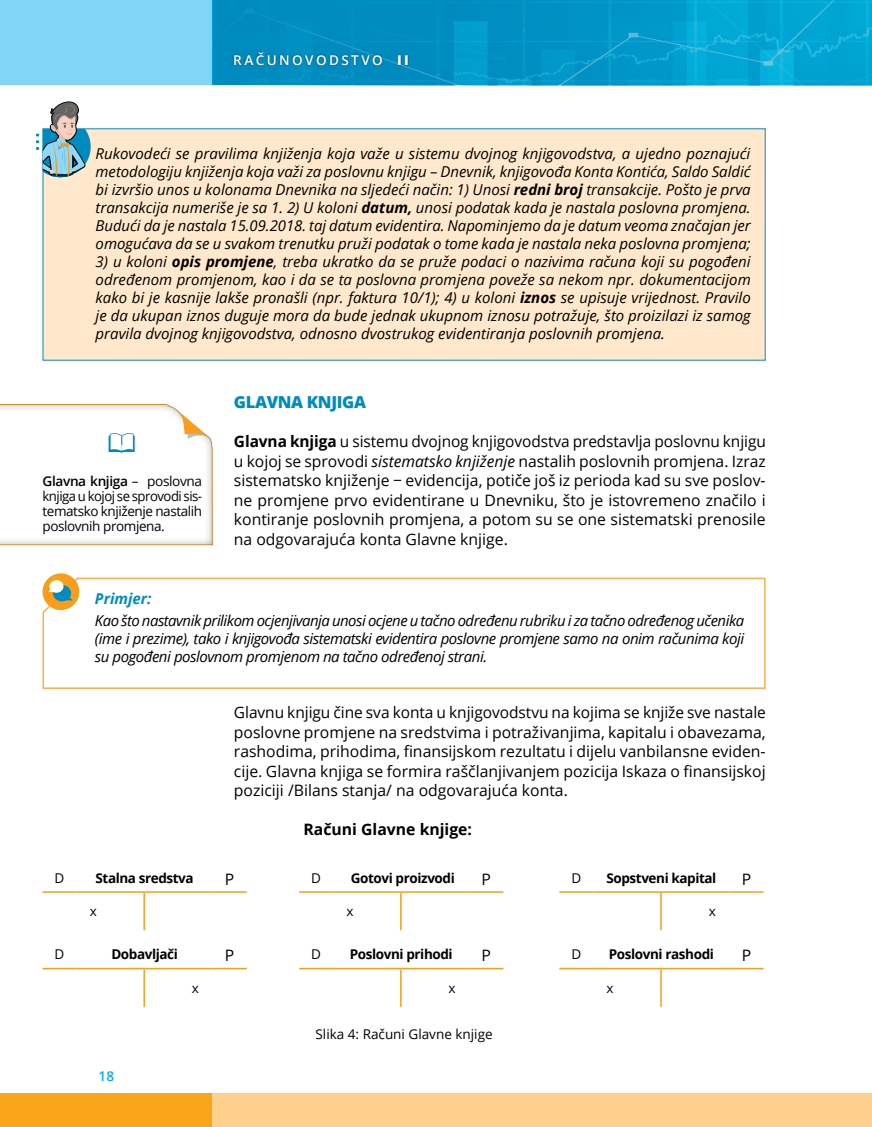
<style>
.page{position:relative;width:872px;height:1127px;background:#fff}
.page>*{position:absolute;margin:0;border:0;box-sizing:border-box;transform-origin:0 0}
.t1{font:800 16.5px "Open Sans";letter-spacing:-.02em;color:#008bbf}
.t2{font:15.75px/19.5px "Open Sans";color:#000;text-align:justify}
.t3{font:700 15.75px "Open Sans";color:#000}
.t4{font:italic 15px/18px "Open Sans";color:#000;text-align:justify}
.t5{font:italic 700 15px "Open Sans";color:#008bbf}
.t6{font:13.5px/15px "Open Sans";letter-spacing:-.03em;color:#000;text-align:justify}
.t7{font:700 13.5px "Open Sans";letter-spacing:-.03em;color:#000}
.t8{font:13.5px "Open Sans";color:#000}
.t9{font:600 13.5px "Open Sans";letter-spacing:.18em;color:#fff}
.t10{font:600 13.5px "Open Sans";color:#00aeef}
.s1{font-weight:800}
.s2{font-style:normal}
.s3{font-weight:700}
.s4{font-weight:600}
.s5{font-style:italic}
</style>
<div class="page">
<img style="left:213px;top:0;width:659px;height:85px">
<div style="left:0;top:0;width:213px;height:85px;background:#80d6f7"></div>
<div style="left:0;top:1093px;width:213px;height:34px;background:#faa61a"></div>
<div style="left:213px;top:1093px;width:659px;height:34px;background:#fecf8d"></div>
<div style="left:233px;top:51px;width:177px;height:15px;background:#000;opacity:.5"></div>
<div style="left:43px;top:128px;width:722px;height:233px;background:#ffe8cb"></div>
<svg style="left:42px;top:577px;width:724px;height:112px"></svg>
<div style="left:43px;top:573px;width:36px;height:37px;background:#f99d1c;border-radius:50%"></div>
<svg style="left:48px;top:580px;width:25px;height:21px"></svg>
<hr style="left:43px;top:891px;width:34px;height:2px;background:#f99d1c">
<hr style="left:77px;top:891px;width:67px;height:2px;background:#f99d1c">
<hr style="left:143px;top:893px;width:2px;height:37px;background:#f99d1c">
<hr style="left:144px;top:891px;width:69px;height:2px;background:#f99d1c">
<hr style="left:213px;top:891px;width:34px;height:2px;background:#f99d1c">
<hr style="left:43px;top:968px;width:34px;height:1px;background:#f99d1c">
<hr style="left:77px;top:968px;width:67px;height:1px;background:#f99d1c">
<hr style="left:143px;top:969px;width:2px;height:38px;background:#f99d1c">
<hr style="left:144px;top:968px;width:69px;height:1px;background:#f99d1c">
<hr style="left:213px;top:968px;width:34px;height:1px;background:#f99d1c">
<hr style="left:299px;top:891px;width:34px;height:2px;background:#f99d1c">
<hr style="left:333px;top:891px;width:68px;height:2px;background:#f99d1c">
<hr style="left:400px;top:893px;width:1px;height:37px;background:#f99d1c">
<hr style="left:401px;top:891px;width:68px;height:2px;background:#f99d1c">
<hr style="left:469px;top:891px;width:34px;height:2px;background:#f99d1c">
<hr style="left:299px;top:968px;width:34px;height:1px;background:#f99d1c">
<hr style="left:333px;top:968px;width:68px;height:1px;background:#f99d1c">
<hr style="left:400px;top:969px;width:1px;height:38px;background:#f99d1c">
<hr style="left:401px;top:968px;width:68px;height:1px;background:#f99d1c">
<hr style="left:469px;top:968px;width:34px;height:1px;background:#f99d1c">
<hr style="left:559px;top:891px;width:34px;height:2px;background:#f99d1c">
<hr style="left:593px;top:891px;width:68px;height:2px;background:#f99d1c">
<hr style="left:660px;top:893px;width:2px;height:37px;background:#f99d1c">
<hr style="left:661px;top:891px;width:68px;height:2px;background:#f99d1c">
<hr style="left:729px;top:891px;width:34px;height:2px;background:#f99d1c">
<hr style="left:559px;top:968px;width:34px;height:1px;background:#f99d1c">
<hr style="left:593px;top:968px;width:68px;height:1px;background:#f99d1c">
<hr style="left:660px;top:969px;width:2px;height:38px;background:#f99d1c">
<hr style="left:661px;top:968px;width:68px;height:1px;background:#f99d1c">
<hr style="left:729px;top:968px;width:34px;height:1px;background:#f99d1c">
<div style="left:0;top:403px;width:215px;height:144px;background:#000;opacity:.4"></div>
<svg style="left:0;top:404px;width:213px;height:141px"></svg>
<svg style="left:36px;top:101px;width:55px;height:76px"></svg>
<p class="t9" style="left:233px;top:51px;width:177px">RAČUNOVODSTVO <span class="s1">II</span></p>
<p class="t4" style="left:96px;top:144px;width:656px">Rukovodeći se pravilima knjiženja koja važe u sistemu dvojnog knjigovodstva, a ujedno poznajući metodologiju knjiženja koja važi za poslovnu knjigu <span class="s2">–</span> Dnevnik, knjigovođa Konta Kontića, Saldo Saldić bi izvršio unos u kolonama Dnevnika na sljedeći način: 1) Unosi <span class="s3">redni broj</span> transakcije. Pošto je prva transakcija numeriše je sa 1. 2) U koloni <span class="s3">datum,</span> unosi podatak kada je nastala poslovna promjena.<br>Budući da je nastala 15.09.2018. taj datum evidentira. Napominjemo da je datum veoma značajan jer omogućava da se u svakom trenutku pruži podatak o tome kada je nastala neka poslovna promjena;</p>
<p class="t4" style="left:96px;top:252px;width:656px">3) u koloni <span class="s3">opis promjene</span>, treba ukratko da se pruže podaci o nazivima računa koji su pogođeni određenom promjenom, kao i da se ta poslovna promjena poveže sa nekom npr. dokumentacijom kako bi je kasnije lakše pronašli (npr. faktura 10/1); 4) u koloni <span class="s3">iznos</span> se upisuje vrijednost. Pravilo je da ukupan iznos duguje mora da bude jednak ukupnom iznosu potražuje, što proizilazi iz samog pravila dvojnog knjigovodstva, odnosno dvostrukog evidentiranja poslovnih promjena.</p>
<p class="t6" style="left:43px;top:473px;width:161px"><span class="s4">Glavna knjiga</span> – poslovna knjiga u kojoj se sprovodi sis&shy;tematsko knjiženje nastalih poslovnih promjena.</p>
<p class="t1" style="left:234px;top:390px;width:134px">GLAVNA KNJIGA</p>
<p class="t2" style="left:234px;top:431px;width:533px"><span class="s3">Glavna knjiga</span> u sistemu dvojnog knjigovodstva predstavlja poslovnu knjigu u kojoj se sprovodi <span class="s5">sistematsko knjiženje</span> nastalih poslovnih promjena. Izraz sistematsko knjiženje − evidencija, potiče još iz perioda kad su sve poslov&shy;ne promjene prvo evidentirane u Dnevniku, što je istovremeno značilo i kontiranje poslovnih promjena, a potom su se one sistematski prenosile na odgovarajuća konta Glavne knjige.</p>
<p class="t5" style="left:95px;top:588px;width:58px">Primjer:</p>
<p class="t4" style="left:95px;top:611px;width:651px">Kao što nastavnik prilikom ocjenjivanja unosi ocjene u tačno određenu rubriku i za tačno određenog učenika (ime i prezime), tako i knjigovođa sistematski evidentira poslovne promjene samo na onim računima koji su pogođeni poslovnom promjenom na tačno određenoj strani.</p>
<p class="t2" style="left:234px;top:702px;width:533px">Glavnu knjigu čine sva konta u knjigovodstvu na kojima se knjiže sve nastale poslovne promjene na sredstvima i potraživanjima, kapitalu i obavezama, rashodima, prihodima, finansijskom rezultatu i dijelu vanbilansne eviden&shy;cije. Glavna knjiga se formira raščlanjivanjem pozicija Iskaza o finansijskoj poziciji /Bilans stanja/ na odgovarajuća konta.</p>
<p class="t3" style="left:303px;top:818px;width:170px">Računi Glavne knjige:</p>
<p class="t6" style="left:55px;top:870px;width:11px">D</p>
<p class="t7" style="left:95px;top:868px;width:100px">Stalna sredstva</p>
<p class="t2" style="left:225px;top:869px;width:11px">P</p>
<p class="t6" style="left:90px;top:903px;width:9px">x</p>
<p class="t6" style="left:55px;top:946px;width:11px">D</p>
<p class="t7" style="left:111px;top:945px;width:68px">Dobavljači</p>
<p class="t2" style="left:225px;top:945px;width:11px">P</p>
<p class="t6" style="left:192px;top:980px;width:9px">x</p>
<p class="t10" style="left:99px;top:1067px;width:17px">18</p>
<p class="t6" style="left:311px;top:870px;width:11px">D</p>
<p class="t7" style="left:351px;top:868px;width:106px">Gotovi proizvodi</p>
<p class="t2" style="left:481px;top:869px;width:11px">P</p>
<p class="t6" style="left:346px;top:903px;width:9px">x</p>
<p class="t6" style="left:311px;top:946px;width:11px">D</p>
<p class="t7" style="left:350px;top:945px;width:104px">Poslovni prihodi</p>
<p class="t2" style="left:481px;top:945px;width:11px">P</p>
<p class="t6" style="left:448px;top:980px;width:9px">x</p>
<p class="t8" style="left:315px;top:1024px;width:179px">Slika 4: Računi Glavne knjige</p>
<p class="t6" style="left:571px;top:870px;width:11px">D</p>
<p class="t7" style="left:606px;top:868px;width:111px">Sopstveni kapital</p>
<p class="t2" style="left:741px;top:869px;width:11px">P</p>
<p class="t6" style="left:708px;top:903px;width:9px">x</p>
<p class="t6" style="left:571px;top:946px;width:11px">D</p>
<p class="t7" style="left:609px;top:945px;width:107px">Poslovni rashodi</p>
<p class="t2" style="left:741px;top:945px;width:11px">P</p>
<p class="t6" style="left:606px;top:980px;width:9px">x</p>
</div>
